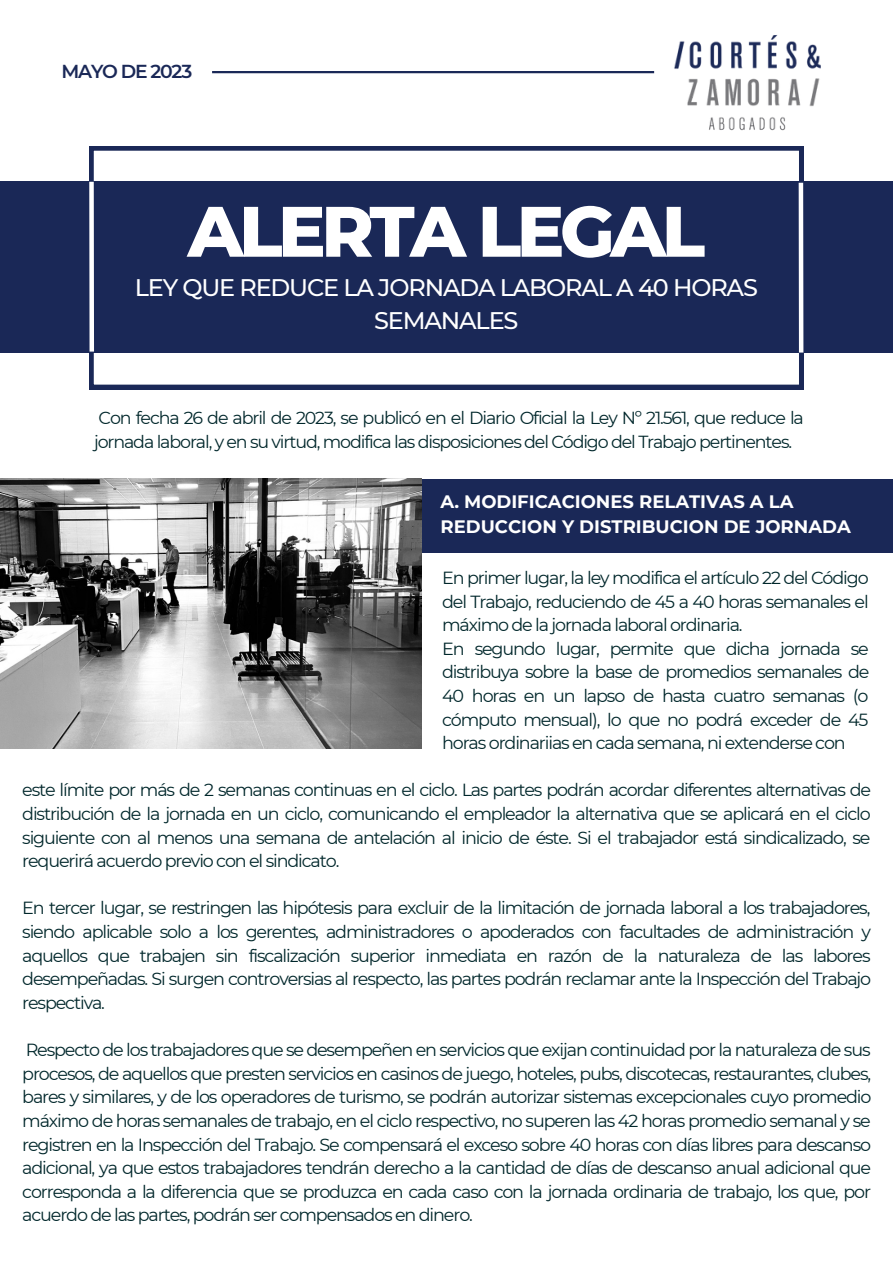
<style>
.page{position:relative;width:893px;height:1264px;background:#fff}
.page>*{position:absolute;margin:0;border:0;box-sizing:border-box;transform-origin:0 0}
.t1{font:800 71.25px "Montserrat";letter-spacing:-.065em;color:#fff}
.t2{font:500 24px/33px "Montserrat";letter-spacing:-.05em;color:#fff;text-align:center}
.t3{font:600 18.75px "Montserrat";letter-spacing:-.065em;color:#1a2857}
.t4{font:700 18px/24.8px "Montserrat";color:#fff}
.t5{font:17.55px/23.5px "Montserrat";letter-spacing:-.065em;color:#00272b;text-align:justify}
.t6{font:17.4px/23.5px "Montserrat";letter-spacing:-.065em;color:#00272b}
</style>
<div class="page">
<div style="left:0;top:182px;width:892px;height:170px;background:#1a2857"></div>
<svg style="left:89px;top:146px;width:714px;height:243px"></svg>
<hr style="left:212px;top:71px;width:442px;height:2px;background:#1a2857">
<div style="left:414px;top:479px;width:478px;height:73px;background:#1a2857"></div>
<img style="left:0;top:478px;width:421px;height:271px">
<img style="left:674px;top:35px;width:147px;height:96px">
<div style="left:89px;top:182px;width:5px;height:169px;background:#fff"></div>
<div style="left:798px;top:183px;width:5px;height:169px;background:#fff"></div>
<p class="t3" style="left:61px;top:60px;width:132px">MAYO DE 2023</p>
<h1 class="t1" style="left:187px;top:188px;width:519px">ALERTA LEGAL</h1>
<h2 class="t2" style="left:135px;top:271px;width:624px">LEY QUE REDUCE LA JORNADA LABORAL A 40 HORAS<br>SEMANALES</h2>
<p class="t6" style="left:94px;top:406px;width:711px">Con fecha 26 de abril de 2023, se publicó en el Diario Oficial la Ley Nº 21.561, que reduce la jornada laboral, y en su virtud, modifica las disposiciones del Código del Trabajo pertinentes.</p>
<p class="t4" style="left:440px;top:489px;width:411px">A. MODIFICACIONES RELATIVAS A LA<br>REDUCCION Y DISTRIBUCION DE JORNADA</p>
<p class="t5" style="left:442px;top:566px;width:429px;text-align:left">En primer lugar, la ley modifica el artículo 22 del Código del Trabajo, reduciendo de 45 a 40 horas semanales el máximo de la jornada laboral ordinaria.<br>En segundo lugar, permite que dicha jornada se distribuya sobre la base de promedios semanales de 40 horas en un lapso de hasta cuatro semanas (o cómputo mensual), lo que no podrá exceder de 45 horas ordinariias en cada semana, ni extenderse con</p>
<p class="t5" style="left:22px;top:778px;width:850px">este límite por más de 2 semanas continuas en el ciclo. Las partes podrán acordar diferentes alternativas de distribución de la jornada en un ciclo, comunicando el empleador la alternativa que se aplicará en el ciclo siguiente con al menos una semana de antelación al inicio de éste. Si el trabajador está sindicalizado, se requerirá acuerdo previo con el sindicato.</p>
<p class="t5" style="left:22px;top:896px;width:850px">En tercer lugar, se restringen las hipótesis para excluir de la limitación de jornada laboral a los trabajadores, siendo aplicable solo a los gerentes, administradores o apoderados con facultades de administración y aquellos que trabajen sin fiscalización superior inmediata en razón de la naturaleza de las labores desempeñadas. Si surgen controversias al respecto, las partes podrán reclamar ante la Inspección del Trabajo respectiva.</p>
<p class="t5" style="left:22px;top:1038px;width:850px">Respecto de los trabajadores que se desempeñen en servicios que exijan continuidad por la naturaleza de sus procesos, de aquellos que presten servicios en casinos de juego, hoteles, pubs, discotecas, restaurantes, clubes, bares y similares, y de los operadores de turismo, se podrán autorizar sistemas excepcionales cuyo promedio máximo de horas semanales de trabajo, en el ciclo respectivo, no superen las 42 horas promedio semanal y se registren en la Inspección del Trabajo. Se compensará el exceso sobre 40 horas con días libres para descanso adicional, ya que estos trabajadores tendrán derecho a la cantidad de días de descanso anual adicional que corresponda a la diferencia que se produzca en cada caso con la jornada ordinaria de trabajo, los que, por acuerdo de las partes, podrán ser compensados en dinero.</p>
</div>
